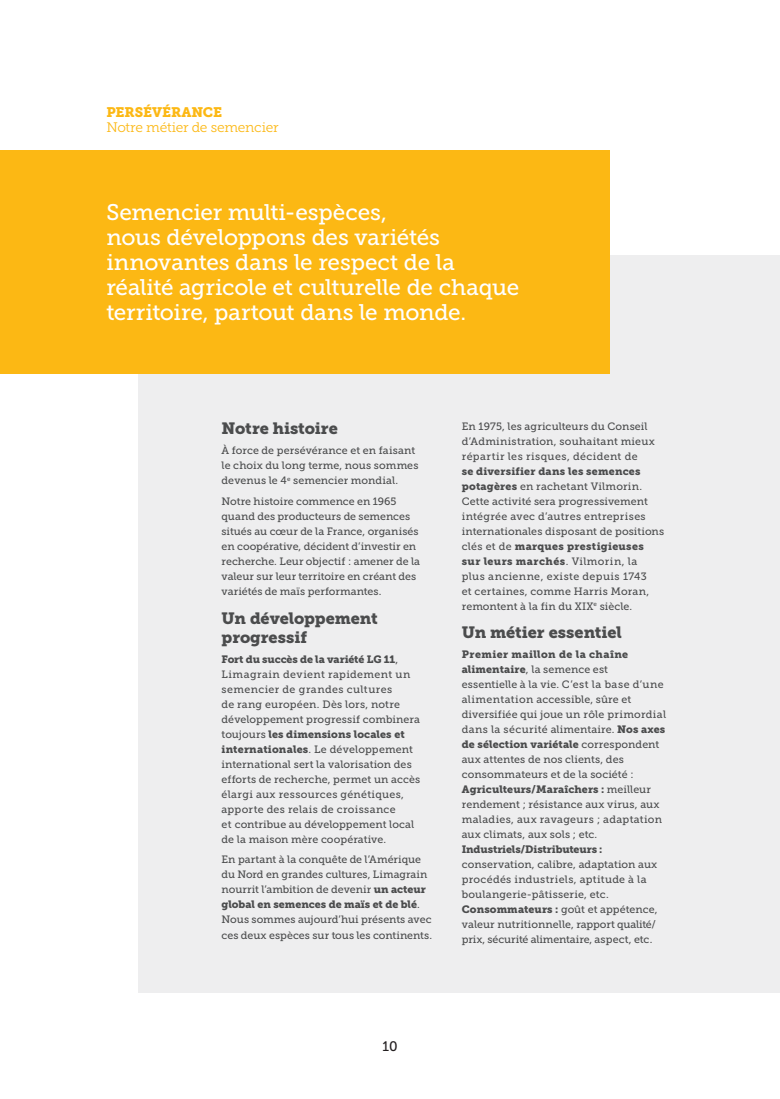
<style>
.page{position:relative;width:780px;height:1099px;background:#fff}
.page>*{position:absolute;margin:0;border:0;box-sizing:border-box;transform-origin:0 0}
.t1{font:22.5px/25px "Museo Slab 500";letter-spacing:-.01em;color:#fff}
.t2{font:16.25px/18.8px "Museo Slab 900";letter-spacing:-.005em;color:#4b4c4d}
.t3{font:13.75px "Museo Slab 300";letter-spacing:-.02em;color:#fcb814}
.t4{font:13.75px "Museo Slab 900";letter-spacing:-.005em;color:#fcb814}
.t5{font:13.75px "Museo Slab 500";color:#231f20}
.t6{font:10.62px/15px "Museo Slab 500";letter-spacing:.01em;color:#4b4c4d}
.t7{font:10.62px "Museo Slab 900";letter-spacing:.01em;color:#4b4c4d}
.t8{font:10.62px/15px "Museo Slab 900";letter-spacing:.035em;color:#4b4c4d}
.t9{font:10.62px "Museo Slab 900";letter-spacing:-.015em;color:#4b4c4d}
.t10{font:10.62px "Museo Slab 900";letter-spacing:.04em;color:#4b4c4d}
.s1{font-family:"Museo Slab 500"}
.s2{font-family:"Museo Slab 900"}
</style>
<div class="page">
<div style="left:139px;top:255px;width:641px;height:737px;background:#eeeeef"></div>
<div style="left:0;top:150px;width:609px;height:223px;background:#fcb814"></div>
<p class="t4" style="left:106px;top:104px;width:117px">PERSÉVÉRANCE</p>
<p class="t3" style="left:106px;top:119px;width:174px">Notre métier de semencier</p>
<h1 class="t1" style="left:106px;top:200px;width:414px">Semencier multi-espèces,<br>nous développons des variétés innovantes dans le respect de la réalité agricole et culturelle de chaque territoire, partout dans le monde.</h1>
<h2 class="t2" style="left:221px;top:419px;width:118px">Notre histoire</h2>
<p class="t6" style="left:221px;top:443px;width:198px">À force de persévérance et en faisant le choix du long terme, nous sommes devenus le 4<sup>e</sup> semencier mondial.</p>
<p class="t6" style="left:221px;top:493px;width:200px">Notre histoire commence en 1965 quand des producteurs de semences situés au cœur de la France, organisés en coopérative, décident d’investir en recherche. Leur objectif : amener de la valeur sur leur territoire en créant des variétés de maïs performantes.</p>
<h2 class="t2" style="left:221px;top:609px;width:158px">Un développement progressif</h2>
<p class="t9" style="left:221px;top:653px;width:178px">Fort du succès de la variété LG 11<span class="s1">,</span></p>
<p class="t6" style="left:221px;top:667px;width:200px">Limagrain devient rapidement un semencier de grandes cultures<br>de rang européen. Dès lors, notre développement progressif combinera</p>
<p class="t7" style="left:221px;top:728px;width:185px"><span class="s1">toujours</span> les dimensions locales et</p>
<p class="t6" style="left:221px;top:742px;width:200px"><span class="s2">internationales</span>. Le développement international sert la valorisation des efforts de recherche, permet un accès élargi aux ressources génétiques, apporte des relais de croissance<br>et contribue au développement local de la maison mère coopérative.</p>
<p class="t6" style="left:221px;top:852px;width:207px">En partant à la conquête de l’Amérique du Nord en grandes cultures, Limagrain nourrit l’ambition de devenir <span class="s2">un acteur</span></p>
<p class="t7" style="left:221px;top:898px;width:200px">global en semences de maïs et de blé<span class="s1">.</span></p>
<p class="t6" style="left:221px;top:912px;width:212px">Nous sommes aujourd’hui présents avec ces deux espèces sur tous les continents.</p>
<p class="t6" style="left:462px;top:418px;width:194px">En 1975, les agriculteurs du Conseil d’Administration, souhaitant mieux répartir les risques, décident de</p>
<p class="t7" style="left:462px;top:465px;width:180px">se diversifier dans les semences</p>
<p class="t6" style="left:462px;top:478px;width:204px"><span class="s2">potagères</span> en rachetant Vilmorin.<br>Cette activité sera progressivement intégrée avec d’autres entreprises internationales disposant de positions</p>
<p class="t8" style="left:462px;top:538px;width:183px"><span class="s1">clés et de</span> marques prestigieuses sur leurs marchés<span class="s1">. Vilmorin, la</span></p>
<p class="t6" style="left:462px;top:568px;width:189px">plus ancienne, existe depuis 1743 et certaines, comme Harris Moran, remontent à la fin du XIX<sup>e</sup> siècle.</p>
<h2 class="t2" style="left:462px;top:623px;width:162px">Un métier essentiel</h2>
<p class="t10" style="left:462px;top:648px;width:168px">Premier maillon de la chaîne</p>
<p class="t6" style="left:462px;top:662px;width:206px"><span class="s2">alimentaire</span>, la semence est essentielle à la vie. C’est la base d’une alimentation accessible, sûre et diversifiée qui joue un rôle primordial dans la sécurité alimentaire. <span class="s2">Nos axes</span></p>
<p class="t7" style="left:462px;top:738px;width:199px">de sélection variétale <span class="s1">correspondent</span></p>
<p class="t6" style="left:462px;top:752px;width:173px">aux attentes de nos clients, des consommateurs et de la société :</p>
<p class="t7" style="left:462px;top:783px;width:191px">Agriculteurs/Maraîchers : <span class="s1">meilleur</span></p>
<p class="t6" style="left:462px;top:797px;width:202px">rendement ; résistance aux virus, aux maladies, aux ravageurs ; adaptation aux climats, aux sols ; etc.</p>
<p class="t9" style="left:462px;top:843px;width:142px">Industriels/Distributeurs :</p>
<p class="t6" style="left:462px;top:857px;width:197px">conservation, calibre, adaptation aux procédés industriels, aptitude à la boulangerie-pâtisserie, etc.<br><span class="s2">Consommateurs :</span> goût et appétence, valeur nutritionnelle, rapport qualité/ prix, sécurité alimentaire, aspect, etc.</p>
<p class="t5" style="left:382px;top:1038px;width:17px">10</p>
</div>
